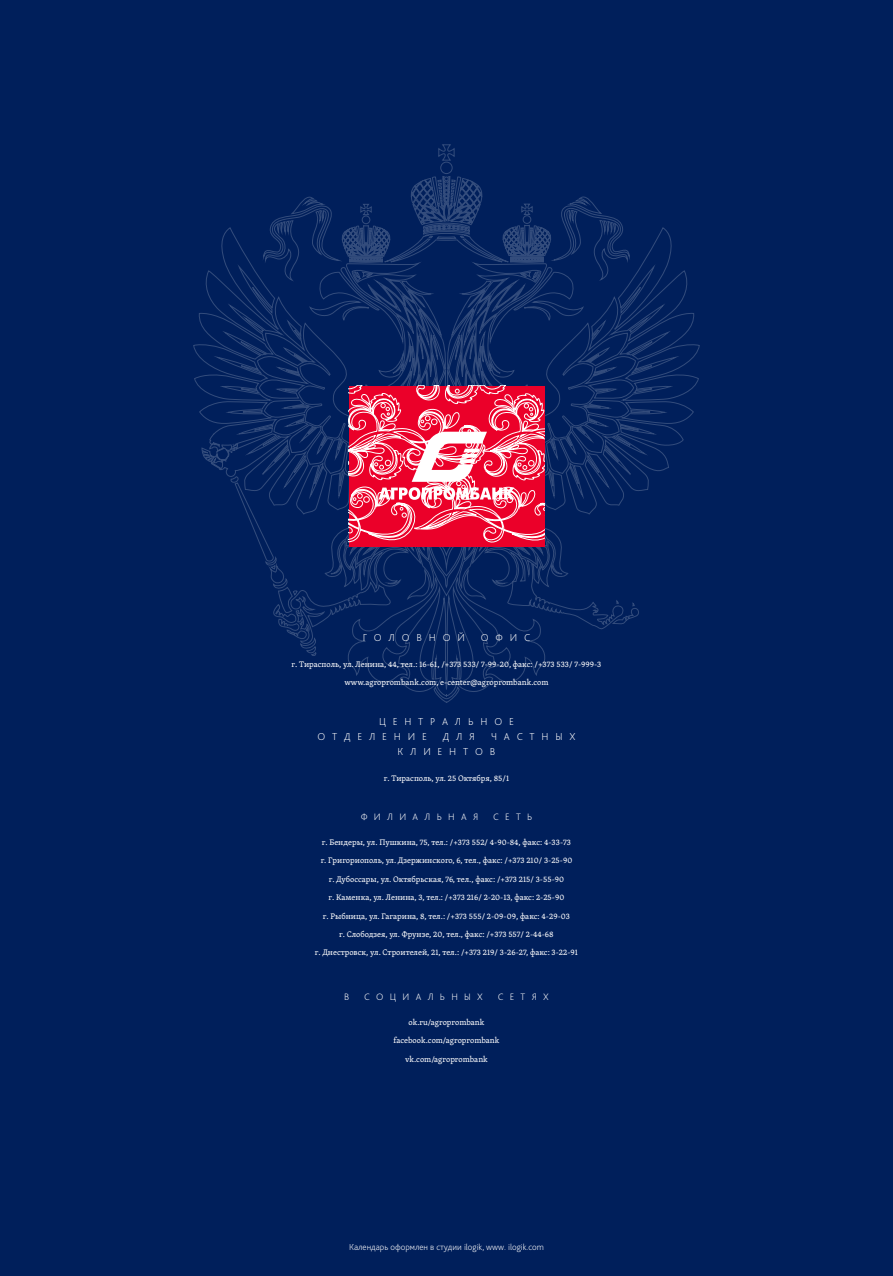
<style>
.page{position:relative;width:893px;height:1276px;background:#001f5b}
.page>*{position:absolute;margin:0;border:0;box-sizing:border-box;transform-origin:0 0}
.t1{font:200 10.5px/15px "Bliss Pro";letter-spacing:.65em;color:#fff}
.t2{font:200 9.75px "Bliss Pro";letter-spacing:.65em;color:#fff}
.t3{font:200 9px "Bliss Pro";color:#fff}
.t4{font:8.25px "Skolar PE";color:#fff}
</style>
<div class="page">
<svg style="left:299px;top:144px;width:184px;height:60px"></svg>
<svg style="left:349px;top:197px;width:351px;height:433px"></svg>
<svg style="left:202px;top:204px;width:348px;height:499px"></svg>
<svg style="left:349px;top:386px;width:195px;height:160px"></svg>
<p class="t1" style="left:363px;top:630px;width:104px">ГОЛОВНОЙ</p>
<p class="t1" style="left:481px;top:630px;width:51px">ОФИС</p>
<p class="t4" style="left:291px;top:657px;width:312px">г. Тирасполь, ул. Ленина, 44, тел.: 16-61, /+373 533/ 7-99-20, факс: /+373 533/ 7-999-3</p>
<p class="t4" style="left:344px;top:676px;width:206px">www.agroprombank.com, e-center@agroprombank.com</p>
<p class="t1" style="left:317px;top:714px;width:198px;text-indent:62px">ЦЕНТРАЛЬНОЕ<br>ОТДЕЛЕНИЕ</p>
<p class="t1" style="left:398px;top:729px;width:179px;text-indent:93px">ЧАСТНЫХ<br>КЛИЕНТОВ</p>
<p class="t4" style="left:384px;top:772px;width:127px">г. Тирасполь, ул. 25 Октября, 85/1</p>
<p class="t2" style="left:361px;top:810px;width:119px">ФИЛИАЛЬНАЯ</p>
<p class="t2" style="left:493px;top:810px;width:41px">СЕТЬ</p>
<p class="t4" style="left:322px;top:836px;width:251px">г. Бендеры, ул. Пушкина, 75, тел.: /+373 552/ 4-90-84, факс: 4-33-73</p>
<p class="t4" style="left:321px;top:854px;width:253px">г. Григориополь, ул. Дзержинского, 6, тел., факс: /+373 210/ 3-25-90</p>
<p class="t4" style="left:329px;top:873px;width:237px">г. Дубоссары, ул. Октябрьская, 76, тел., факс: /+373 215/ 3-55-90</p>
<p class="t4" style="left:329px;top:891px;width:237px">г. Каменка, ул. Ленина, 3, тел.: /+373 216/ 2-20-13, факс: 2-25-90</p>
<p class="t4" style="left:323px;top:909px;width:248px">г. Рыбница, ул. Гагарина, 8, тел.: /+373 555/ 2-09-09, факс: 4-29-03</p>
<p class="t4" style="left:339px;top:928px;width:216px">г. Слободзея, ул. Фрунзе, 20, тел., факс: /+373 557/ 2-44-68</p>
<p class="t4" style="left:315px;top:946px;width:265px">г. Днестровск, ул. Строителей, 21, тел.: /+373 219/ 3-26-27, факс: 3-22-91</p>
<p class="t2" style="left:344px;top:990px;width:7px">В</p>
<p class="t2" style="left:364px;top:990px;width:120px">СОЦИАЛЬНЫХ</p>
<p class="t2" style="left:498px;top:990px;width:53px">СЕТЯХ</p>
<p class="t4" style="left:409px;top:1016px;width:77px">ok.ru/agroprombank</p>
<p class="t4" style="left:394px;top:1034px;width:107px">facebook.com/agroprombank</p>
<p class="t4" style="left:405px;top:1052px;width:84px">vk.com/agroprombank</p>
<p class="t1" style="left:443px;top:729px;width:34px">ДЛЯ</p>
<p class="t3" style="left:349px;top:1242px;width:196px">Календарь оформлен в студии ilogik, www. ilogik.com</p>
</div>
